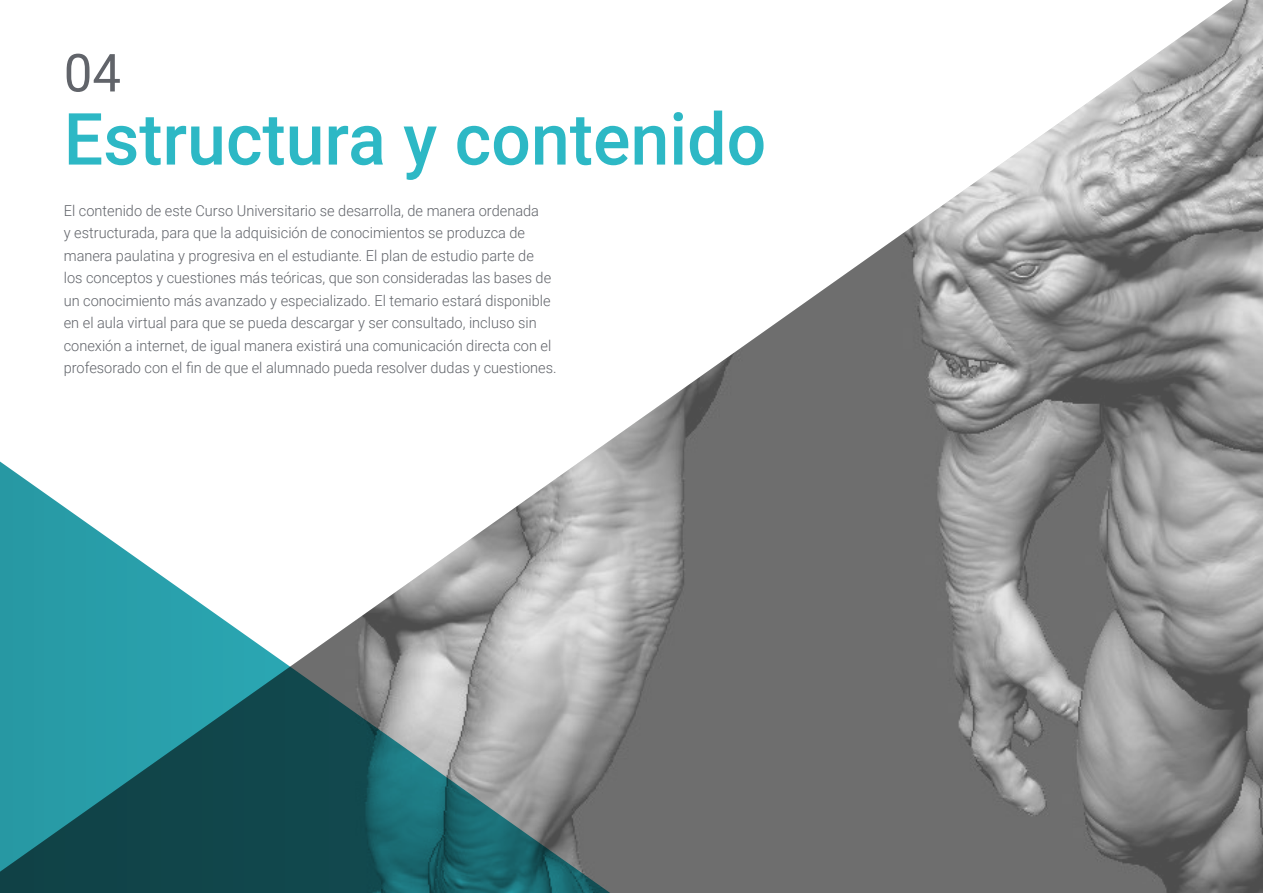
<style>
.page{position:relative;width:1263px;height:893px;background:#fff}
.page>*{position:absolute;margin:0;border:0;box-sizing:border-box;transform-origin:0 0}
.t1{font:500 72px "Roboto";color:#2db8c5}
.t2{font:52.5px "Roboto";color:#61646a}
.t3{font:300 15px/22.5px "Roboto";color:#61646a}
</style>
<div class="page">
<img style="left:602px;top:0;width:661px;height:893px">
<svg style="left:0;top:446px;width:640px;height:447px"></svg>
<h2 class="t2" style="left:64px;top:36px;width:59px">04</h2>
<h1 class="t1" style="left:64px;top:89px;width:704px">Estructura y contenido</h1>
<p class="t3" style="left:64px;top:198px;width:494px">El contenido de este Curso Universitario se desarrolla, de manera ordenada<br>y estructurada, para que la adquisición de conocimientos se produzca de manera paulatina y progresiva en el estudiante. El plan de estudio parte de<br>los conceptos y cuestiones más teóricas, que son consideradas las bases de un conocimiento más avanzado y especializado. El temario estará disponible en el aula virtual para que se pueda descargar y ser consultado, incluso sin conexión a internet, de igual manera existirá una comunicación directa con el profesorado con el fin de que el alumnado pueda resolver dudas y cuestiones.</p>
</div>
